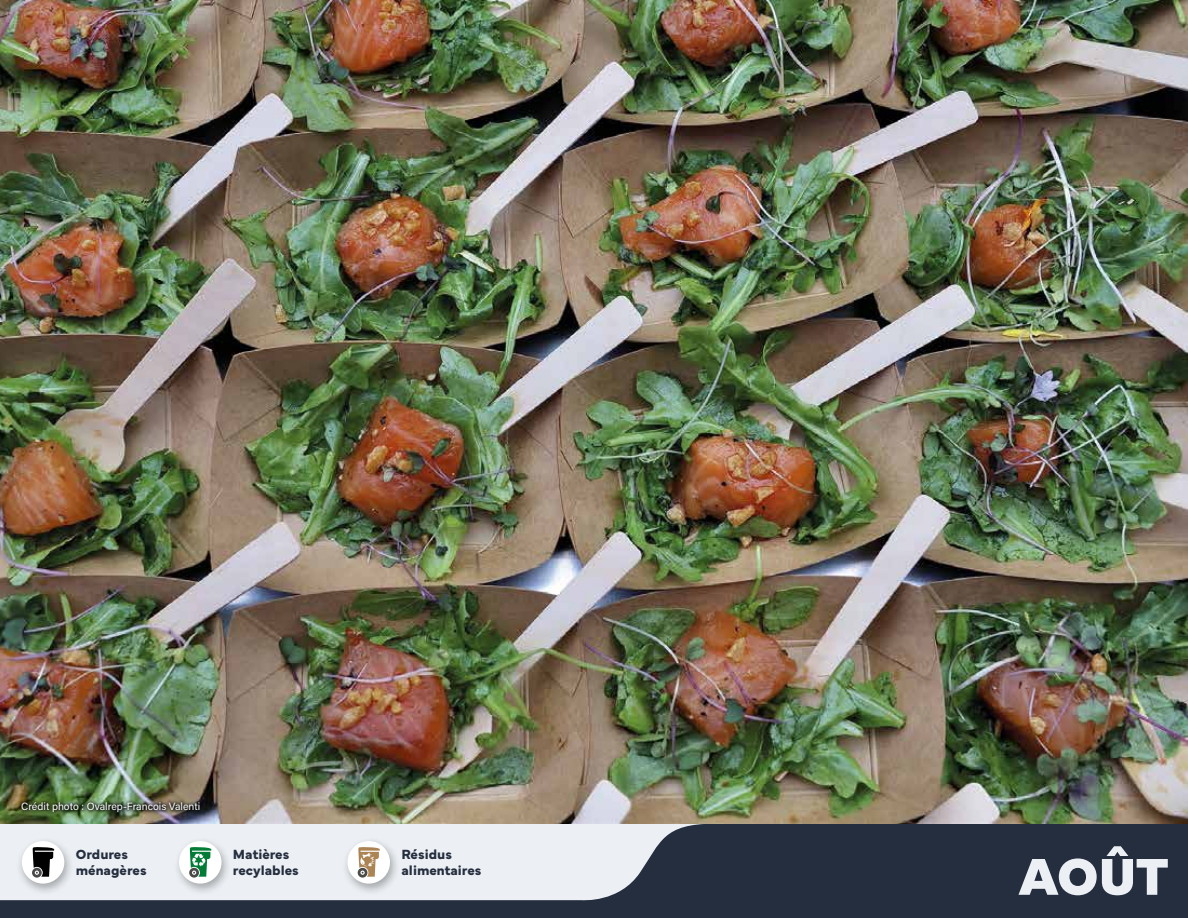
<style>
.page{position:relative;width:1188px;height:918px;background:#fff}
.page>*{position:absolute;margin:0;border:0;box-sizing:border-box;transform-origin:0 0}
.t1{font:900 54px "Mundial";color:#ecf0f4}
.t2{font:700 13.8px/16.6px "Mundial";color:#252e3f}
.t3{font:10.5px "Acumin Pro";color:#fff}
</style>
<div class="page">
<svg style="left:0;top:824px;width:1188px;height:94px;background:#717884"></svg>
<img style="left:0;top:0;width:1188px;height:824px">
<div style="left:16px;top:837px;width:59px;height:58px;background:#000;opacity:.3"></div>
<div style="left:22px;top:841px;width:42px;height:43px;background:#fff;border-radius:50%"></div>
<svg style="left:32px;top:847px;width:22px;height:31px"></svg>
<div style="left:173px;top:837px;width:59px;height:58px;background:#000;opacity:.3"></div>
<div style="left:179px;top:841px;width:43px;height:43px;background:#fff;border-radius:50%"></div>
<svg style="left:189px;top:847px;width:22px;height:31px"></svg>
<div style="left:342px;top:837px;width:58px;height:58px;background:#000;opacity:.3"></div>
<div style="left:347px;top:841px;width:43px;height:43px;background:#fff;border-radius:50%"></div>
<svg style="left:358px;top:847px;width:22px;height:31px"></svg>
<div style="left:18px;top:798px;width:186px;height:19px;background:#000;opacity:.75"></div>
<p class="t3" style="left:21px;top:799px;width:180px">Crédit photo : Ovalrep-Francois Valenti</p>
<p class="t2" style="left:76px;top:845px;width:72px">Ordures ménagères</p>
<p class="t2" style="left:233px;top:845px;width:67px">Matières recylables</p>
<p class="t2" style="left:401px;top:845px;width:82px">Résidus alimentaires</p>
<h1 class="t1" style="left:1019px;top:834px;width:150px">AOÛT</h1>
</div>
